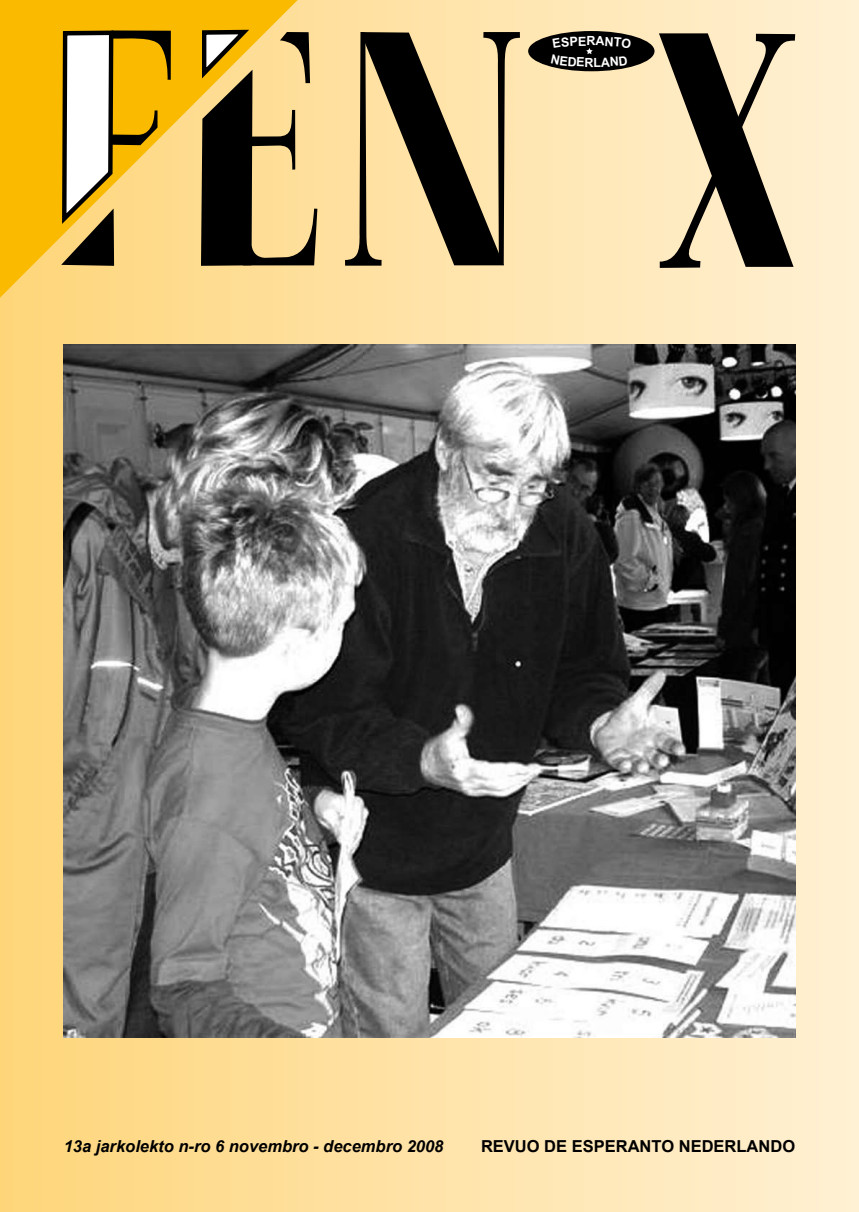
<style>
.page{position:relative;width:859px;height:1212px;background:#fff}
.page>*{position:absolute;margin:0;border:0;box-sizing:border-box;transform-origin:0 0}
.t1{font:italic 700 16.5px "Arial";color:#000}
.t2{font:700 16.5px "Arial";color:#000}
.t3{font:700 12.75px "Arial";color:#fff}
</style>
<div class="page">
<div style="left:0;top:0;width:859px;height:1212px;background:linear-gradient(to right,#fed57b,#fff1d5)"></div>
<svg style="left:0;top:0;width:319px;height:298px;background:#fbc636"></svg>
<div style="left:528px;top:31px;width:126px;height:40px;background:#000;border-radius:50%"></div>
<svg style="left:659px;top:33px;width:136px;height:235px;background:#948973"></svg>
<svg style="left:345px;top:32px;width:175px;height:234px;background:#a18f6a"></svg>
<svg style="left:200px;top:30px;width:117px;height:236px;background:#958154"></svg>
<svg style="left:61px;top:30px;width:110px;height:236px"></svg>
<img style="left:64px;top:344px;width:731px;height:693px">
<svg style="left:551px;top:48px;width:80px;height:19px"></svg>
<p class="t3" style="left:586px;top:33px;width:10px">R</p>
<p class="t1" style="left:64px;top:1135px;width:381px">13a jarkolekto n-ro 6 novembro - decembro 2008</p>
<p class="t2" style="left:481px;top:1135px;width:316px">REVUO DE ESPERANTO NEDERLANDO</p>
</div>
